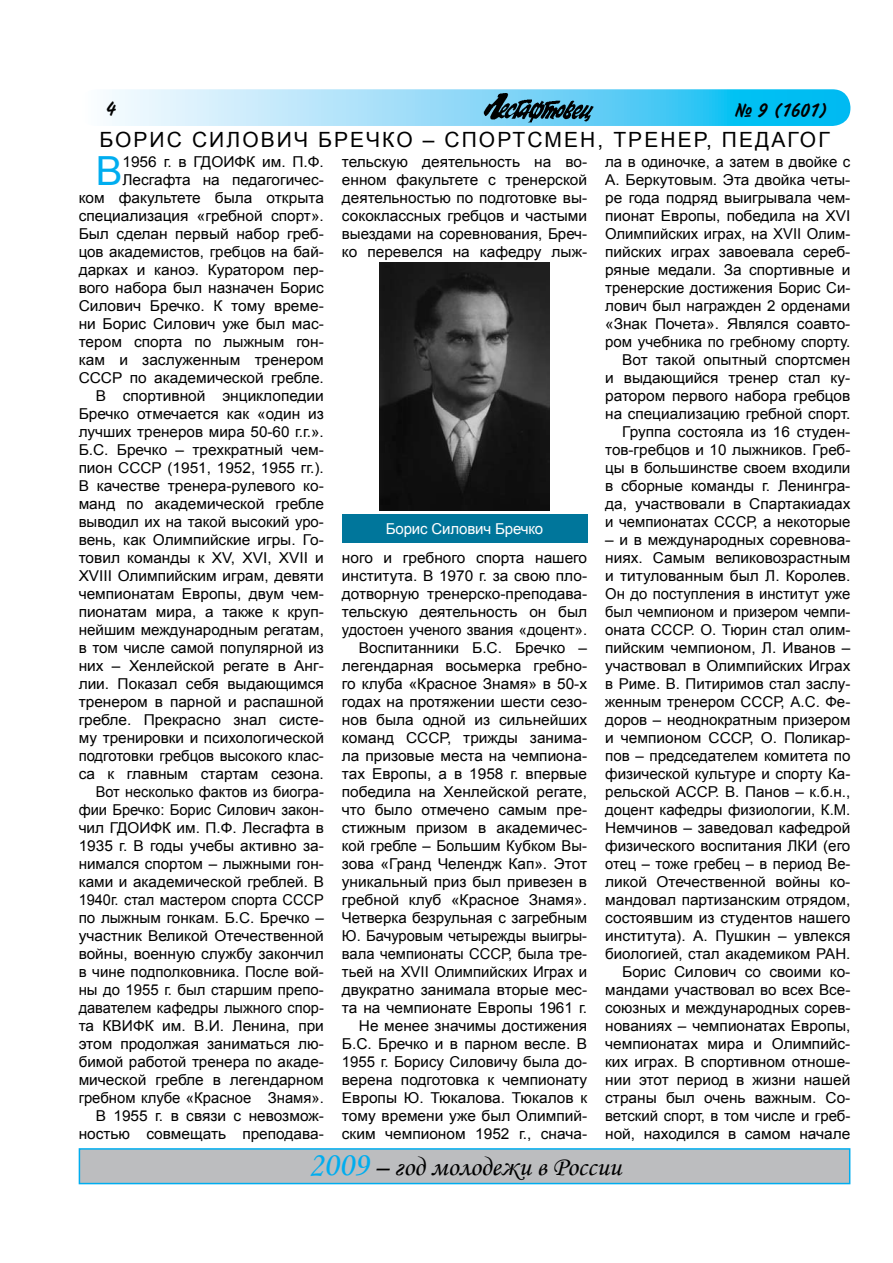
<style>
.page{position:relative;width:893px;height:1263px;background:#fff}
.page>*{position:absolute;margin:0;border:0;box-sizing:border-box;transform-origin:0 0}
.t1{font:40.2px "Arial";color:#00adef}
.t2{font:27px "Monotype Corsiva";color:#000}
.t3{font:21px "Arial";color:#000}
.t4{font:19.5px "Inform CTT";color:#000}
.t5{font:15px/18px "Arial";color:#000;text-align:right}
.t6{font:15px "Arial";letter-spacing:-.01em;color:#fff}
.s1{font-size:34.5px;color:#00adef}
</style>
<div class="page">
<svg style="left:79px;top:89px;width:771px;height:37px;background:#85daf8"></svg>
<img style="left:482px;top:93px;width:113px;height:29px">
<img style="left:379px;top:263px;width:171px;height:247px">
<div style="left:342px;top:514px;width:245px;height:29px;background:#00769b"></div>
<div style="left:79px;top:1149px;width:771px;height:34px;background:#bcbdbf"></div>
<div style="left:79px;top:1148px;width:771px;height:36px;border:2px solid #00adef"></div>
<h3 class="t4" style="left:106px;top:98px;width:11px">4</h3>
<h3 class="t4" style="left:735px;top:99px;width:94px">¹ 9 (1601)</h3>
<h3 class="t3" style="left:99px;top:126px;width:33px">Борис</h3>
<h3 class="t3" style="left:192px;top:126px;width:35px">Силович</h3>
<h3 class="t3" style="left:318px;top:126px;width:33px">Бречко</h3>
<h3 class="t3" style="left:423px;top:126px;width:40px">– спортсмен</h3>
<h3 class="t3" style="left:597px;top:126px;width:33px">, тренер</h3>
<h3 class="t3" style="left:706px;top:126px;width:33px">, педагог</h3>
<h1 class="t1" style="left:96px;top:144px;width:28px">В</h1>
<p class="t5" style="left:79px;top:153px;width:247px">1956 г. в ГДОИФК им. П.Ф.<br>Лесгафта на педагогичес-<br>ком факультете была открыта специализация «гребной спорт».<br>Был сделан первый набор греб&shy;цов академистов, гребцов на бай&shy;дарках и каноэ. Куратором пер&shy;вого набора был назначен Борис<br>Силович Бречко. К тому време&shy;ни Борис Силович уже был мас&shy;тером спорта по лыжным гон&shy;кам и заслуженным тренером<br>СССР по академической гребле.<br>В спортивной энциклопедии<br>Бречко отмечается как «один из лучших тренеров мира 50-60 г.г.».<br>Б.С. Бречко – трехкратный чем&shy;пион СССР (1951, 1952, 1955 гг.).<br>В качестве тренера-рулевого ко&shy;манд по академической гребле выводил их на такой высокий уро&shy;вень, как Олимпийские игры. Го&shy;товил команды к XV, XVI, XVII и<br>XVIII Олимпийским играм, девяти чемпионатам Европы, двум чем&shy;пионатам мира, а также к круп&shy;нейшим международным регатам, в том числе самой популярной из них – Хенлейской регате в Анг&shy;лии. Показал себя выдающимся тренером в парной и распашной гребле. Прекрасно знал систе&shy;му тренировки и психологической подготовки гребцов высокого клас&shy;са к главным стартам сезона.<br>Вот несколько фактов из биогра&shy;фии Бречко: Борис Силович закон&shy;чил ГДОИФК им. П.Ф. Лесгафта в<br>1935 г. В годы учебы активно за&shy;нимался спортом – лыжными гон&shy;ками и академической греблей. В<br>1940г. стал мастером спорта СССР по лыжным гонкам. Б.С. Бречко – участник Великой Отечественной войны, военную службу закончил в чине подполковника. После вой&shy;ны до 1955 г. был старшим препо&shy;давателем кафедры лыжного спор&shy;та КВИФК им. В.И. Ленина, при этом продолжая заниматься лю&shy;бимой работой тренера по акаде&shy;мической гребле в легендарном гребном клубе «Красное Знамя».<br>В 1955 г. в связи с невозмож&shy;ностью совмещать преподава-</p>
<p class="t5" style="left:342px;top:153px;width:247px;text-align:justify">тельскую деятельность на во&shy;енном факультете с тренерской деятельностью по подготовке вы&shy;сококлассных гребцов и частыми выездами на соревнования, Бреч&shy;ко перевелся на кафедру лыж-</p>
<p class="t5" style="left:605px;top:153px;width:247px">ла в одиночке, а затем в двойке с<br>А. Беркутовым. Эта двойка четы&shy;ре года подряд выигрывала чем&shy;пионат Европы, победила на XVI<br>Олимпийских играх, на XVII Олим&shy;пийских играх завоевала сереб&shy;ряные медали. За спортивные и тренерские достижения Борис Си&shy;лович был награжден 2 орденами «Знак Почета». Являлся соавто&shy;ром учебника по гребному спорту.<br>Вот такой опытный спортсмен<br>и выдающийся тренер стал ку&shy;ратором первого набора гребцов на специализацию гребной спорт.<br>Группа состояла из 16 студен&shy;тов-гребцов и 10 лыжников. Греб&shy;цы в большинстве своем входили в сборные команды г. Ленингра&shy;да, участвовали в Спартакиадах и чемпионатах СССР, а некоторые</p>
<p class="t5" style="left:605px;top:531px;width:247px">– и в международных соревнова&shy;ниях. Самым великовозрастным и титулованным был Л. Королев.<br>Он до поступления в институт уже был чемпионом и призером чемпи&shy;оната СССР. О. Тюрин стал олим&shy;пийским чемпионом, Л. Иванов – участвовал в Олимпийских Играх в Риме. В. Питиримов стал заслу&shy;женным тренером СССР, А.С. Фе&shy;доров – неоднократным призером и чемпионом СССР, О. Поликар&shy;пов – председателем комитета по физической культуре и спорту Ка&shy;рельской АССР. В. Панов – к.б.н., доцент кафедры физиологии, К.М.<br>Немчинов – заведовал кафедрой физического воспитания ЛКИ (его отец – тоже гребец – в период Ве&shy;ликой Отечественной войны ко&shy;мандовал партизанским отрядом, состоявшим из студентов нашего института). А. Пушкин – увлекся биологией, стал академиком РАН.<br>Борис Силович со своими ко&shy;мандами участвовал во всех Все&shy;союзных и международных сорев&shy;нованиях – чемпионатах Европы, чемпионатах мира и Олимпийс&shy;ких играх. В спортивном отноше&shy;нии этот период в жизни нашей страны был очень важным. Со&shy;ветский спорт, в том числе и греб&shy;ной, находился в самом начале</p>
<h2 class="t2" style="left:308px;top:1150px;width:315px"><span class="s1">2009</span> – год молодежи в России</h2>
<p class="t6" style="left:386px;top:519px;width:159px">Борис Силович Бречко</p>
<p class="t5" style="left:342px;top:549px;width:247px">ного и гребного спорта нашего института. В 1970 г. за свою пло&shy;дотворную тренерско-преподава&shy;тельскую деятельность он был удостоен ученого звания «доцент».<br>Воспитанники Б.С. Бречко – легендарная восьмерка гребно&shy;го клуба «Красное Знамя» в 50-х годах на протяжении шести сезо&shy;нов была одной из сильнейших команд СССР, трижды занима&shy;ла призовые места на чемпиона&shy;тах Европы, а в 1958 г. впервые победила на Хенлейской регате, что было отмечено самым пре&shy;стижным призом в академичес&shy;кой гребле – Большим Кубком Вы&shy;зова «Гранд Челендж Кап». Этот уникальный приз был привезен в гребной клуб «Красное Знамя».<br>Четверка безрульная с загребным<br>Ю. Бачуровым четырежды выигры&shy;вала чемпионаты СССР, была тре&shy;тьей на XVII Олимпийских Играх и двукратно занимала вторые мес&shy;та на чемпионате Европы 1961 г.<br>Не менее значимы достижения<br>Б.С. Бречко и в парном весле. В<br>1955 г. Борису Силовичу была до&shy;верена подготовка к чемпионату<br>Европы Ю. Тюкалова. Тюкалов к тому времени уже был Олимпий&shy;ским чемпионом 1952 г., снача-</p>
</div>
